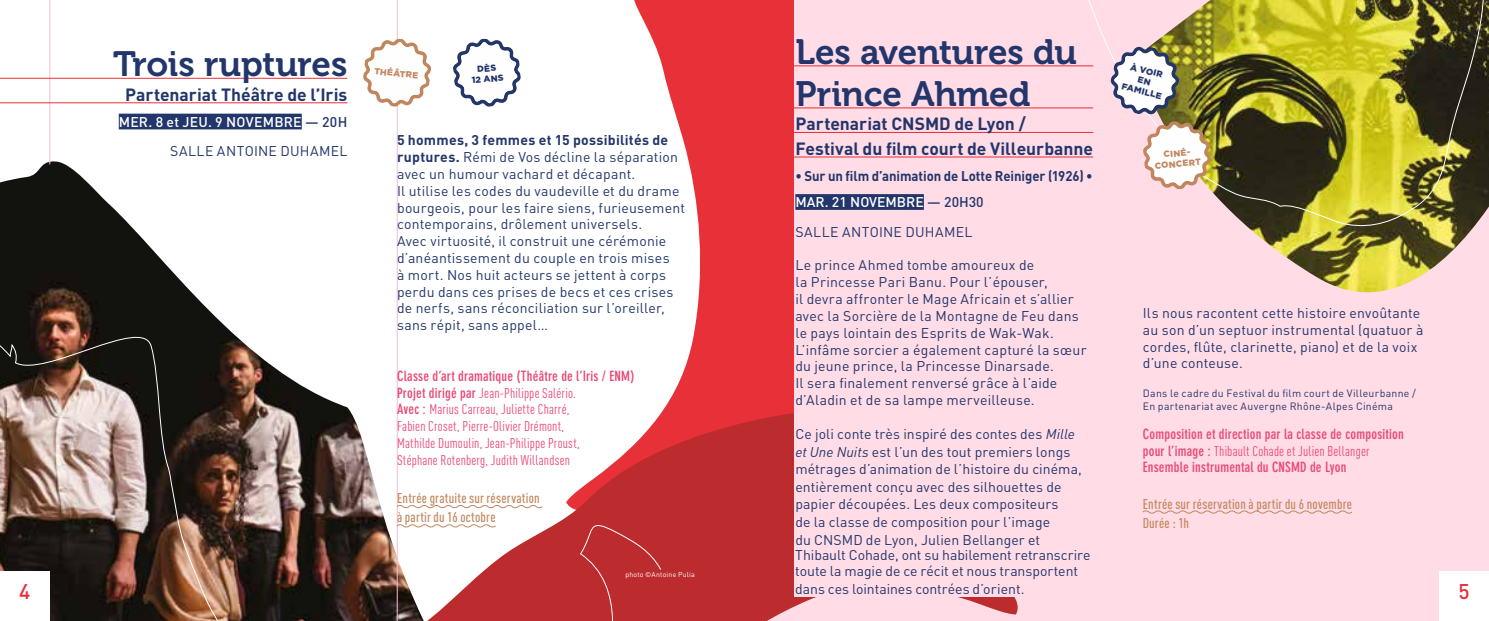
<style>
.page{position:relative;width:1489px;height:621px;background:#fff}
.page>*{position:absolute;margin:0;border:0;box-sizing:border-box;transform-origin:0 0}
.t1{font:35px/42px "Museo 700";letter-spacing:-.005em;color:#23366b}
.t2{font:500 21px "DIN Pro";color:#e73038}
.t3{font:700 17.5px/24.5px "DIN";color:#23366b}
.t4{font:14px/16.8px "DIN";letter-spacing:.015em;color:#23366b}
.t5{font:14px/16.8px "DIN Cond Regular Alternate";letter-spacing:.015em;color:#ea4775}
.t6{font:700 condensed 14px "DIN Neuzeit Grotesk";letter-spacing:.015em;color:#ea4775}
.t7{font:500 14px/19.2px "DIN Cond";letter-spacing:.02em;color:#c2875e}
.t8{font:500 14px "DIN Pro";letter-spacing:.005em;color:#fff}
.t9{font:700 14px "DIN";letter-spacing:-.005em;color:#23366b;scale:.94 1}
.t10{font:14px "DIN";letter-spacing:-.005em;color:#23366b}
.t11{font:10.5px/12.2px "DIN";letter-spacing:.03em;color:#23366b}
.t12{font:900 8.75px/10.5px "Gotham";color:#23366b;text-align:center}
.t13{font:900 8.75px/10.5px "Gotham";color:#c2875e;text-align:center}
.t14{font:7px "DIN";letter-spacing:.03em;color:#fff}
.s1{color:#23366b}
.s2{font-style:italic}
.s3{font-weight:700}
.s4{font-family:"DIN Neuzeit Grotesk";font-weight:700;font-stretch:condensed}
</style>
<div class="page">
<div style="left:744px;top:0;width:744px;height:620px;background:#ffdce6"></div>
<img style="left:0;top:161px;width:397px;height:130px">
<svg style="left:634px;top:0;width:159px;height:402px;fill:#e73038"></svg>
<svg style="left:661px;top:402px;width:357px;height:218px;background:#ca464a"></svg>
<div style="left:793px;top:0;width:298px;height:595px;background:#ffdce6"></div>
<div style="left:1439px;top:570px;width:49px;height:50px;background:#fff"></div>
<hr style="left:745px;top:65px;width:348px;height:1px;background:#e73038">
<hr style="left:745px;top:107px;width:348px;height:1px;background:#e73038">
<hr style="left:745px;top:132px;width:348px;height:1px;background:#e73038">
<hr style="left:745px;top:156px;width:348px;height:1px;background:#e73038">
<div style="left:795px;top:194px;width:128px;height:16px;background:#23366b"></div>
<svg style="left:1142px;top:510px;width:210px;height:4px"></svg>
<hr style="left:397px;top:0;width:1px;height:620px;background:#f6bccf">
<hr style="left:49px;top:0;width:1px;height:164px;background:#f6bccf">
<img style="left:1249px;top:228px;width:224px;height:65px">
<img style="left:0;top:291px;width:661px;height:329px">
<img style="left:1038px;top:0;width:450px;height:228px">
<hr style="left:0;top:78px;width:347px;height:1px;background:#e73038">
<hr style="left:0;top:102px;width:347px;height:1px;background:#e73038">
<div style="left:119px;top:113px;width:183px;height:16px;background:#23366b"></div>
<svg style="left:396px;top:503px;width:147px;height:5px"></svg>
<svg style="left:396px;top:522px;width:100px;height:6px"></svg>
<svg style="left:363px;top:39px;width:68px;height:68px"></svg>
<svg style="left:1142px;top:121px;width:68px;height:68px"></svg>
<svg style="left:453px;top:39px;width:68px;height:68px"></svg>
<svg style="left:1110px;top:46px;width:69px;height:68px;background:#c9c7c5"></svg>
<h2 class="t2" style="left:19px;top:576px;width:13px">4</h2>
<h1 class="t1" style="left:795px;top:31px;width:283px">Les aventures du<br>Prince Ahmed</h1>
<p class="t3" style="left:795px;top:111px;width:299px">Partenariat CNSMD de Lyon /<br>Festival du film court de Villeurbanne</p>
<p class="t9" style="left:795px;top:166px;width:318px">• Sur un film d’animation de Lotte Reiniger (1926) •</p>
<p class="t8" style="left:795px;top:192px;width:190px">MAR. 21 NOVEMBRE <span class="s1">— 20H30</span></p>
<p class="t4" style="left:795px;top:223px;width:10px">SALL</p>
<p class="t4" style="left:830px;top:223px;width:22px">E ANTOIN</p>
<p class="t4" style="left:893px;top:223px;width:32px">E DUHAM</p>
<p class="t4" style="left:955px;top:223px;width:16px">EL</p>
<p class="t4" style="left:795px;top:256px;width:293px">Le prince Ahmed tombe amoureux de<br>la Princesse Pari Banu. Pour l’épouser,<br>il devra affronter le Mage Africain et s’allier avec la Sorcière de la Montagne de Feu dans le pays lointain des Esprits de Wak-Wak.<br>L’infâme sorcier a également capturé la sœur du jeune prince, la Princesse Dinarsade.<br>I l sera finalement renversé grâce à l’aide d’Aladin et de sa lampe merveilleuse.</p>
<p class="t4" style="left:795px;top:425px;width:288px;line-height:17.5px">Ce joli conte très inspiré des contes des <span class="s2">Mille et Une Nuits</span> est l’un des tout premiers longs métrages d’animation de l’histoire du cinéma, entièrement conçu avec des silhouettes de papier découpées. Les deux compositeurs<br>de la classe de composition pour l’image<br>du CNSM</p>
<h1 class="t1" style="left:113px;top:43px;width:236px">Trois ruptures</h1>
<p class="t3" style="left:125px;top:81px;width:224px">Partenariat Théâtre de l’Iris</p>
<p class="t8" style="left:119px;top:112px;width:230px">MER. 8 et JEU. 9 NOVEMBRE <span class="s1">— 20H</span></p>
<p class="t4" style="left:170px;top:142px;width:10px">SALL</p>
<p class="t4" style="left:205px;top:142px;width:22px">E ANTOIN</p>
<p class="t4" style="left:268px;top:142px;width:32px">E DUHAM</p>
<p class="t4" style="left:331px;top:142px;width:16px">EL</p>
<p class="t4" style="left:397px;top:131px;width:289px"><span class="s3">5 hommes, 3 femmes et 15 possibilités de ruptures.</span> Rémi de Vos décline la séparation avec un humour vachard et décapant.<br>I l utilise les codes du vaudeville et du drame bourgeois, pour les faire siens, furieusement contemporains, drôlement universels.<br>Avec virtuosité, il construit une cérémonie d’anéantissement du couple en trois mises<br>à mort. N os huit acteurs se jettent à corps perdu dans ces prises de becs et ces crises de nerfs, sans réconciliation sur l’oreiller, sans répit, sans appel…</p>
<p class="t6" style="left:397px;top:367px;width:239px">Classe d’art dramatique (Théâtre de l’Iris / ENM)</p>
<p class="t5" style="left:397px;top:384px;width:184px"><span class="s4">Projet dirigé par</span> Jean-Philippe Salério.<br><span class="s4">Avec :</span> Marius Carreau, Juliette Charré, Fabien Croset, Pierre-Olivier Drémont, Mathilde Dumoulin, Jean-Philippe Proust, Stéphane Rotenberg, Judith Willandsen</p>
<p class="t7" style="left:397px;top:487px;width:144px">Entrée gratuite sur réservation à partir du 16 octobre</p>
<p class="t12" style="left:470px;top:64px;width:33px;rotate:-5deg">Dès<br>12 ans</p>
<p class="t12" style="left:1128px;top:60px;width:42px;rotate:14deg">à voir en famille</p>
<p class="t13" style="left:375px;top:65px;width:46px;rotate:6deg">théâtre</p>
<p class="t13" style="left:1153px;top:150px;width:48px;rotate:-5deg">Ciné-<br>c onc ert</p>
<p class="t4" style="left:1142px;top:304px;width:282px">I ls nous racontent cette histoire envoûtante au son d’un septuor instrumental (quatuor à cordes, flûte, clarinette, piano) et de la voix d’une conteuse.</p>
<p class="t11" style="left:1142px;top:387px;width:274px">Dans le cadre du Festival du film court de Villeurbanne /<br>En partenariat avec Auvergne Rhône-Alpes Cinéma</p>
<p class="t6" style="left:1142px;top:425px;width:262px">Composition et direction par la classe de composition</p>
<p class="t5" style="left:1142px;top:441px;width:228px"><span class="s4">pour l’image :</span> Thibault Cohade et Julien Bellanger</p>
<p class="t6" style="left:1142px;top:459px;width:205px">Ensemble instrumental du CNSMD de Lyon</p>
<p class="t7" style="left:1142px;top:493px;width:211px">Entrée sur réservation à partir du 6 novembre<br>Durée : 1h</p>
<p class="t4" style="left:795px;top:531px;width:297px;line-height:15.8px;text-indent:58px">D de Lyon, Julien Bellanger et<br>Thibault Cohade, ont su habilement retranscrire toute la magie de ce récit et nous transportent</p>
<p class="t10" style="left:795px;top:579px;width:231px">dans ces lointaines contrées d’orient.</p>
<p class="t14" style="left:625px;top:569px;width:71px">photo ©Antoine Pulia</p>
<h2 class="t2" style="left:1458px;top:576px;width:13px">5</h2>
</div>
